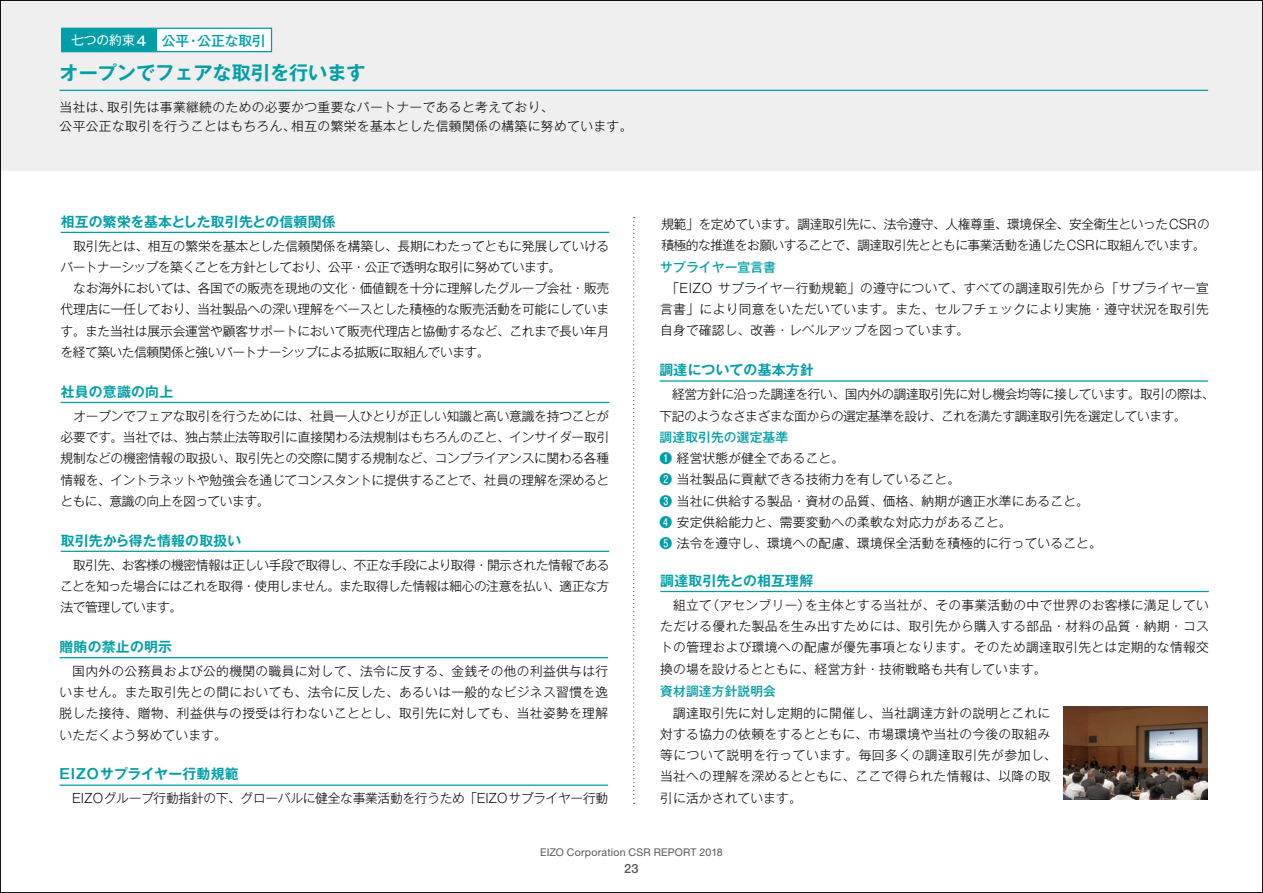
<style>
.page{position:relative;width:1263px;height:893px;background:#fff}
.page>*{position:absolute;margin:0;border:0;box-sizing:border-box;transform-origin:0 0}
.t1{font:700 19.2px "Gothic MB101 Pr 5 De";color:#009fa8}
.t2{font:700 13.8px "Gothic MB101 Pr 5 De";letter-spacing:.02em;color:#009fa8}
.t3{font:500 13.8px "Gothic MB101 Pr 5";letter-spacing:-.01em;color:#009fa8}
.t4{font:300 12.75px/21.3px "Gothic MB101 Pr 5";letter-spacing:.01em;color:#000;text-align:justify}
.t5{font:300 12.75px/21.3px "Gothic MB101 Pr 5";letter-spacing:-.04em;color:#000}
.t6{font:300 12.75px/21.3px "Gothic MB101 Pr 5";letter-spacing:-.03em;color:#000}
.t7{font:300 12.75px/19.2px "Gothic MB101 Pr 5";letter-spacing:.03em;color:#000}
.t8{font:300 12.75px "Gothic MB101 Pr 5";letter-spacing:-.025em;color:#000}
.t9{font:500 12.75px "Gothic MB101 Pr 5";letter-spacing:.01em;color:#009fa8}
.t10{font:500 12.75px "Helvetica Neue LT Pro";color:#595757}
.t11{font:10.65px "Helvetica Neue LT Pro";letter-spacing:.015em;color:#595757}
.s1{font-weight:400;font-size:12.75px;color:#fff}
.s2{font-size:13.35px;color:#fff}
.s3{font-weight:500;color:#009fa8}
.s4{font-weight:400;color:#009fa8}
</style>
<div class="page">
<div style="left:0;top:0;width:1263px;height:170px;background:#efefef"></div>
<hr style="left:60px;top:90px;width:1148px;height:1px;background:#009fa8">
<div style="left:61px;top:28px;width:211px;height:24px;background:#fff;border:1px solid #009fa8"></div>
<div style="left:62px;top:28px;width:95px;height:24px;background:#009fa8"></div>
<svg style="left:633px;top:217px;width:2px;height:587px"></svg>
<hr style="left:61px;top:232px;width:548px;height:1px;background:#009fa8">
<hr style="left:61px;top:551px;width:548px;height:1px;background:#009fa8">
<hr style="left:61px;top:402px;width:548px;height:1px;background:#009fa8">
<hr style="left:660px;top:591px;width:549px;height:1px;background:#009fa8">
<hr style="left:60px;top:657px;width:548px;height:1px;background:#009fa8">
<hr style="left:659px;top:380px;width:549px;height:2px;background:#009fa8">
<hr style="left:60px;top:784px;width:548px;height:2px;background:#009fa8">
<img style="left:1063px;top:706px;width:145px;height:94px">
<p class="t3" style="left:71px;top:29px;width:196px"><span class="s1">七つの約束</span> <span class="s2">4</span> 公平・公正な取引</p>
<h1 class="t1" style="left:60px;top:57px;width:308px">オープンでフェアな取引を行います</h1>
<p class="t7" style="left:60px;top:96px;width:574px">当社は、取引先は事業継続のための必要かつ重要なパートナーであると考えており、<br>公平公正な取引を行うことはもちろん、相互の繁栄を基本とした信頼関係の構築に努めています。</p>
<p class="t2" style="left:61px;top:210px;width:276px">相互の繁栄を基本とした取引先との信頼関係</p>
<p class="t6" style="left:61px;top:234px;width:550px;text-indent:13px">取引先とは、相互の繁栄を基本とした信頼関係を構築し、長期にわたってともに発展していけるパートナーシップを築くことを方針としており、公平・公正で透明な取引に努めています。</p>
<p class="t4" style="left:61px;top:277px;width:550px;text-indent:13px">なお海外においては、各国での販売を現地の文化・価値観を十分に理解したグループ会社・販売代理店に一任しており、当社製品への深い理解をベースとした積極的な販売活動を可能にしています。また当社は展示会運営や顧客サポートにおいて販売代理店と協働するなど、これまで長い年月を経て築いた信頼関係と強いパートナーシップによる拡販に取組んでいます。</p>
<p class="t2" style="left:61px;top:380px;width:114px">社員の意識の向上</p>
<p class="t4" style="left:60px;top:404px;width:550px;text-indent:13px">オープンでフェアな取引を行うためには、社員一人ひとりが正しい知識と高い意識を持つことが必要です。当社では、独占禁止法等取引に直接関わる法規制はもちろんのこと、インサイダー取引規制などの機密情報の取扱い、取引先との交際に関する規制など、コンプライアンスに関わる各種情報を、イントラネットや勉強会を通じてコンスタントに提供することで、社員の理解を深めるとともに、意識の向上を図っています。</p>
<p class="t2" style="left:61px;top:529px;width:182px">取引先から得た情報の取扱い</p>
<p class="t4" style="left:60px;top:553px;width:551px;text-indent:13px">取引先、お客様の機密情報は正しい手段で取得し、不正な手段により取得・開示された情報であることを知った場合にはこれを取得・使用しません。また取得した情報は細心の注意を払い、適正な方法で管理しています。</p>
<p class="t2" style="left:60px;top:635px;width:114px">贈賄の禁止の明示</p>
<p class="t4" style="left:60px;top:659px;width:550px;text-indent:13px">国内外の公務員および公的機関の職員に対して、法令に反する、金銭その他の利益供与は行いません。また取引先との間においても、法令に反した、あるいは一般的なビジネス習慣を逸脱した接待、贈物、利益供与の授受は行わないこととし、取引先に対しても、当社姿勢を理解いただくよう努めています。</p>
<p class="t2" style="left:60px;top:763px;width:181px">EIZOサプライヤー行動規範</p>
<p class="t8" style="left:72px;top:788px;width:537px">EIZOグループ行動指針の下、グローバルに健全な事業活動を行うため「EIZOサプライヤー行動</p>
<p class="t5" style="left:661px;top:212px;width:550px">規範」を定めています。調達取引先に、法令遵守、人権尊重、環境保全、安全衛生といったCSRの積極的な推進をお願いすることで、調達取引先とともに事業活動を通じたCSRに取組んでいます。</p>
<p class="t9" style="left:660px;top:256px;width:117px">サプライヤー宣言書</p>
<p class="t4" style="left:660px;top:276px;width:550px;text-indent:6px">「EIZO サプライヤー行動規範」の遵守について、すべての調達取引先から「サプライヤー宣言書」により同意をいただいています。また、セルフチェックにより実施・遵守状況を取引先自身で確認し、改善・レベルアップを図っています。</p>
<p class="t2" style="left:659px;top:358px;width:156px">調達についての基本方針</p>
<p class="t5" style="left:659px;top:383px;width:556px;text-indent:13px">経営方針に沿った調達を行い、国内外の調達取引先に対し機会均等に接しています。取引の際は、下記のようなさまざまな面からの選定基準を設け、これを満たす調達取引先を選定しています。</p>
<p class="t4" style="left:659px;top:425px;width:444px;text-align:left"><span class="s3">調達取引先の選定基準<br>❶</span> 経営状態が健全であること。<br><span class="s4">❷</span> 当社製品に貢献できる技術力を有していること。<br><span class="s3">❸</span> 当社に供給する製品・資材の品質、価格、納期が適正水準にあること。<br><span class="s4">❹</span> 安定供給能力と、需要変動への柔軟な対応力があること。<br><span class="s4">❺</span> 法令を遵守し、環境への配慮、環境保全活動を積極的に行っていること。</p>
<p class="t2" style="left:660px;top:569px;width:154px">調達取引先との相互理解</p>
<p class="t4" style="left:660px;top:593px;width:550px;text-indent:13px">組立て（アセンブリー）を主体とする当社が、その事業活動の中で世界のお客様に満足していただける優れた製品を生み出すためには、取引先から購入する部品・材料の品質・納期・コストの管理および環境への配慮が優先事項となります。そのため調達取引先とは定期的な情報交換の場を設けるとともに、経営方針・技術戦略も共有しています。</p>
<p class="t9" style="left:660px;top:681px;width:117px">資材調達方針説明会</p>
<p class="t4" style="left:660px;top:701px;width:398px;text-align:left;text-indent:13px">調達取引先に対し定期的に開催し、当社調達方針の説明とこれに対する協力の依頼をするとともに、市場環境や当社の今後の取組み等について説明を行っています。毎回多くの調達取引先が参加し、当社への理解を深めるとともに、ここで得られた情報は、以降の取引に活かされています。</p>
<p class="t11" style="left:540px;top:846px;width:184px">EIZO Corporation CSR REPORT 2018</p>
<p class="t10" style="left:624px;top:861px;width:16px">23</p>
</div>
